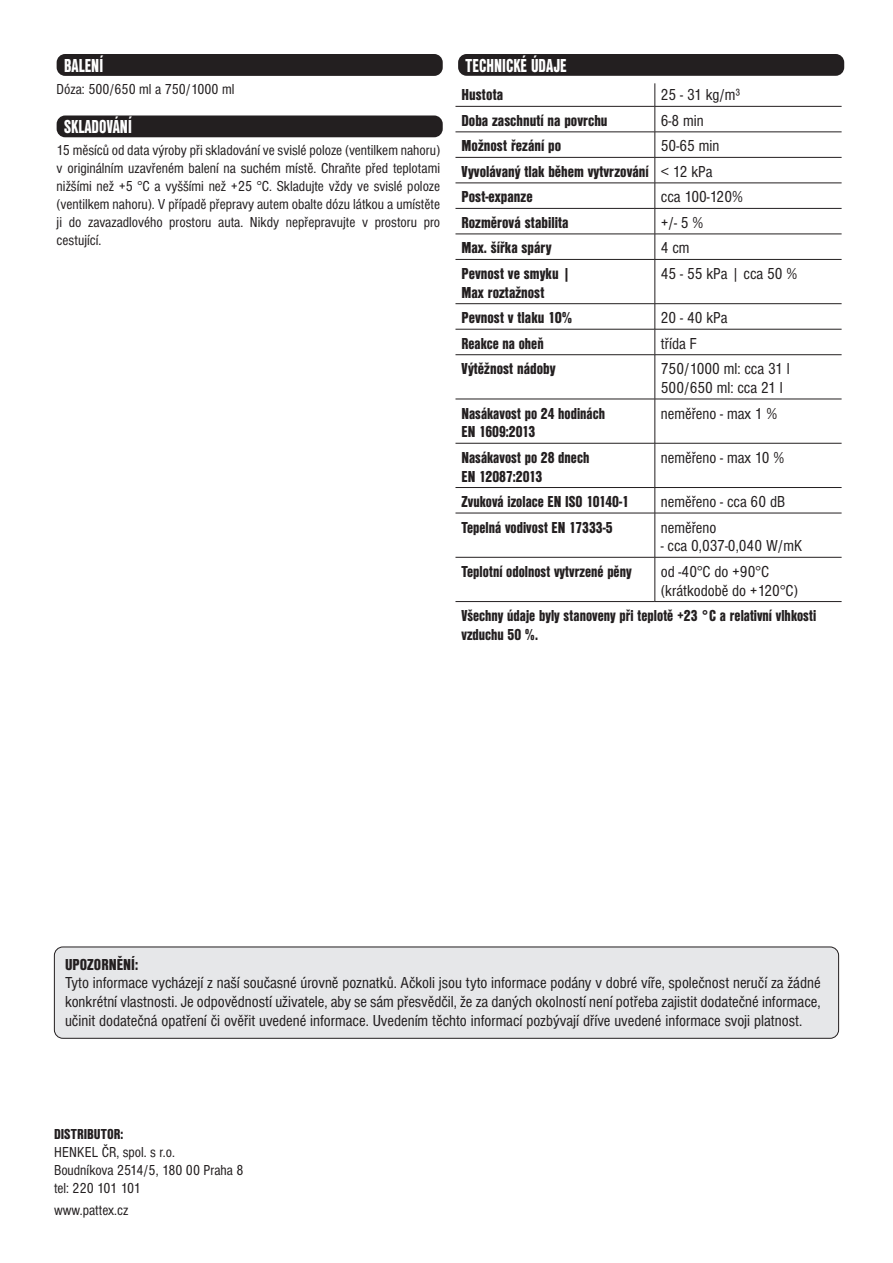
<style>
.page{position:relative;width:893px;height:1263px;background:#fff}
.page>*{position:absolute;margin:0;border:0;box-sizing:border-box;transform-origin:0 0}
.t1{font:19.5px "Nimbus Sans DOT Blac Cond";color:#fff;scale:.85 1}
.t2{font:condensed 16.5px/18.8px "Nimbus Sans DOT";color:#231f20}
.t3{font:16.5px/18.8px "Nimbus Sans DOT Blac Cond";color:#231f20;scale:.96 1}
.t4{font:16.5px/25.5px "Nimbus Sans DOT Blac Cond";color:#231f20}
.t5{font:condensed 15px/18px "Nimbus Sans DOT";color:#231f20}
.t6{font:15px "Nimbus Sans DOT Blac Cond";color:#231f20}
.s1{font-family:"Nimbus Sans DOT";font-stretch:condensed}
</style>
<div class="page">
<div style="left:54px;top:947px;width:785px;height:91px;background:#e6e7e9;border-radius:9px"></div>
<div style="left:54px;top:946px;width:785px;height:93px;border:1px solid #231f20;border-radius:9px"></div>
<hr style="left:455px;top:106px;width:200px;height:1px;background:#231f20">
<hr style="left:655px;top:106px;width:187px;height:1px;background:#231f20">
<hr style="left:455px;top:132px;width:200px;height:1px;background:#231f20">
<hr style="left:655px;top:132px;width:187px;height:1px;background:#231f20">
<svg style="left:655px;top:83px;width:1px;height:176px"></svg>
<hr style="left:655px;top:260px;width:1px;height:43px;background:#231f20">
<svg style="left:655px;top:304px;width:1px;height:50px"></svg>
<hr style="left:655px;top:355px;width:1px;height:44px;background:#231f20">
<hr style="left:655px;top:399px;width:1px;height:44px;background:#231f20">
<hr style="left:655px;top:443px;width:1px;height:44px;background:#231f20">
<svg style="left:655px;top:488px;width:1px;height:25px"></svg>
<hr style="left:655px;top:513px;width:1px;height:44px;background:#231f20">
<hr style="left:655px;top:557px;width:1px;height:44px;background:#231f20">
<hr style="left:455px;top:157px;width:200px;height:1px;background:#231f20">
<hr style="left:655px;top:157px;width:187px;height:1px;background:#231f20">
<hr style="left:455px;top:183px;width:200px;height:1px;background:#231f20">
<hr style="left:655px;top:183px;width:187px;height:1px;background:#231f20">
<hr style="left:455px;top:234px;width:200px;height:1px;background:#231f20">
<hr style="left:655px;top:234px;width:187px;height:1px;background:#231f20">
<hr style="left:455px;top:329px;width:200px;height:1px;background:#231f20">
<hr style="left:655px;top:329px;width:187px;height:1px;background:#231f20">
<hr style="left:455px;top:399px;width:200px;height:1px;background:#231f20">
<hr style="left:655px;top:399px;width:187px;height:1px;background:#231f20">
<hr style="left:455px;top:443px;width:200px;height:1px;background:#231f20">
<hr style="left:655px;top:443px;width:187px;height:1px;background:#231f20">
<hr style="left:455px;top:487px;width:200px;height:1px;background:#231f20">
<hr style="left:655px;top:487px;width:187px;height:1px;background:#231f20">
<hr style="left:455px;top:513px;width:200px;height:1px;background:#231f20">
<hr style="left:655px;top:513px;width:187px;height:1px;background:#231f20">
<hr style="left:455px;top:557px;width:200px;height:1px;background:#231f20">
<hr style="left:655px;top:557px;width:187px;height:1px;background:#231f20">
<hr style="left:455px;top:601px;width:200px;height:1px;background:#231f20">
<hr style="left:655px;top:601px;width:187px;height:1px;background:#231f20">
<hr style="left:455px;top:208px;width:200px;height:1px;background:#231f20">
<hr style="left:655px;top:208px;width:187px;height:1px;background:#231f20">
<hr style="left:455px;top:259px;width:200px;height:1px;background:#231f20">
<hr style="left:655px;top:259px;width:187px;height:1px;background:#231f20">
<hr style="left:455px;top:303px;width:200px;height:1px;background:#231f20">
<hr style="left:655px;top:303px;width:187px;height:1px;background:#231f20">
<hr style="left:455px;top:354px;width:200px;height:1px;background:#231f20">
<hr style="left:655px;top:354px;width:187px;height:1px;background:#231f20">
<div style="left:57px;top:54px;width:386px;height:22px;background:#231f20;border-radius:9px"></div>
<div style="left:57px;top:115px;width:386px;height:22px;background:#231f20;border-radius:9px"></div>
<div style="left:458px;top:54px;width:386px;height:22px;background:#231f20;border-radius:9px"></div>
<p class="t1" style="left:64px;top:54px;width:47px">BALENÍ</p>
<p class="t5" style="left:57px;top:80px;width:179px">Dóza: 500/650 ml a 750/1000 ml</p>
<p class="t1" style="left:64px;top:115px;width:81px">SKLADOVÁNÍ</p>
<p class="t5" style="left:57px;top:142px;width:385px;text-align:justify">15 měsíců od data výroby při skladování ve svislé poloze (ventilkem nahoru) v originálním uzavřeném balení na suchém místě. Chraňte před teplotami nižšími než +5 °C a vyššími než +25 °C. Skladujte vždy ve svislé poloze (ventilkem nahoru). V případě přepravy autem obalte dózu látkou a umístěte ji do zavazadlového prostoru auta. Nikdy nepřepravujte v prostoru pro cestující.</p>
<p class="t1" style="left:466px;top:54px;width:121px">TECHNICKÉ ÚDAJE</p>
<p class="t4" style="left:461px;top:82px;width:43px">Hustota</p>
<p class="t2" style="left:661px;top:86px;width:81px">25 - 31 kg/m³</p>
<p class="t4" style="left:461px;top:108px;width:148px">Doba zaschnutí na povrchu</p>
<p class="t2" style="left:661px;top:111px;width:44px">6-8 min</p>
<p class="t4" style="left:461px;top:133px;width:101px">Možnost řezání po</p>
<p class="t2" style="left:661px;top:137px;width:60px">50-65 min</p>
<p class="t4" style="left:461px;top:159px;width:253px">Vyvolávaný tlak během vytvrzování <span class="s1">&lt; 12 kPa<br></span>Post-expanze</p>
<p class="t2" style="left:661px;top:188px;width:84px">cca 100-120%</p>
<p class="t4" style="left:461px;top:210px;width:109px">Rozměrová stabilita</p>
<p class="t2" style="left:661px;top:213px;width:44px">+/- 5 %</p>
<p class="t4" style="left:461px;top:235px;width:92px">Max. šířka spáry</p>
<p class="t2" style="left:661px;top:239px;width:30px">4 cm</p>
<p class="t4" style="left:461px;top:264px;width:111px;line-height:18.8px">Pevnost ve smyku |<br>Max roztažnost</p>
<p class="t2" style="left:661px;top:264px;width:138px">45 - 55 kPa | cca 50 %</p>
<p class="t4" style="left:461px;top:305px;width:112px">Pevnost v tlaku 10%</p>
<p class="t2" style="left:661px;top:309px;width:68px">20 - 40 kPa</p>
<p class="t3" style="left:461px;top:334px;width:87px">Reakce na oheň</p>
<p class="t2" style="left:661px;top:334px;width:37px">třída F</p>
<p class="t4" style="left:461px;top:356px;width:96px">Výtěžnost nádoby</p>
<p class="t2" style="left:661px;top:360px;width:130px">750/1000 ml: cca 31 l<br>500/650 ml: cca 21 l</p>
<p class="t3" style="left:461px;top:404px;width:151px">Nasákavost po 24 hodinách<br>EN 1609:2013</p>
<p class="t2" style="left:661px;top:404px;width:118px">neměřeno - max 1 %</p>
<p class="t3" style="left:461px;top:448px;width:135px">Nasákavost po 28 dnech<br>EN 12087:2013</p>
<p class="t2" style="left:661px;top:448px;width:125px">neměřeno - max 10 %</p>
<p class="t3" style="left:461px;top:492px;width:176px">Zvuková izolace EN ISO 10140-1</p>
<p class="t2" style="left:661px;top:493px;width:126px">neměřeno - cca 60 dB</p>
<p class="t3" style="left:461px;top:518px;width:159px">Tepelná vodivost EN 17333-5</p>
<p class="t2" style="left:661px;top:518px;width:57px">neměřeno</p>
<p class="t2" style="left:661px;top:537px;width:143px">- cca 0,037-0,040 W/mK</p>
<p class="t3" style="left:461px;top:562px;width:179px">Teplotní odolnost vytvrzené pěny</p>
<p class="t2" style="left:661px;top:562px;width:139px">od -40°C do +90°C (krátkodobě do +120°C)</p>
<p class="t3" style="left:461px;top:606px;width:371px">Všechny údaje byly stanoveny při teplotě +23 °C a relativní vlhkosti vzduchu 50 %.</p>
<p class="t4" style="left:65px;top:951px;width:75px">UPOZORNĚNÍ:</p>
<p class="t2" style="left:65px;top:974px;width:757px;text-align:justify">Tyto informace vycházejí z naší současné úrovně poznatků. Ačkoli jsou tyto informace podány v dobré víře, společnost neručí za žádné konkrétní vlastnosti. Je odpovědností uživatele, aby se sám přesvědčil, že za daných okolností není potřeba zajistit dodatečné informace, učinit dodatečná opatření či ověřit uvedené informace. Uvedením těchto informací pozbývají dříve uvedené informace svoji platnost.</p>
<p class="t6" style="left:54px;top:1126px;width:71px">DISTRIBUTOR:</p>
<p class="t5" style="left:54px;top:1144px;width:191px">HENKEL ČR, spol. s r.o.<br>Boudníkova 2514/5, 180 00 Praha 8 tel: 220 101 101</p>
<p class="t5" style="left:54px;top:1201px;width:76px">www.pattex.cz</p>
</div>
